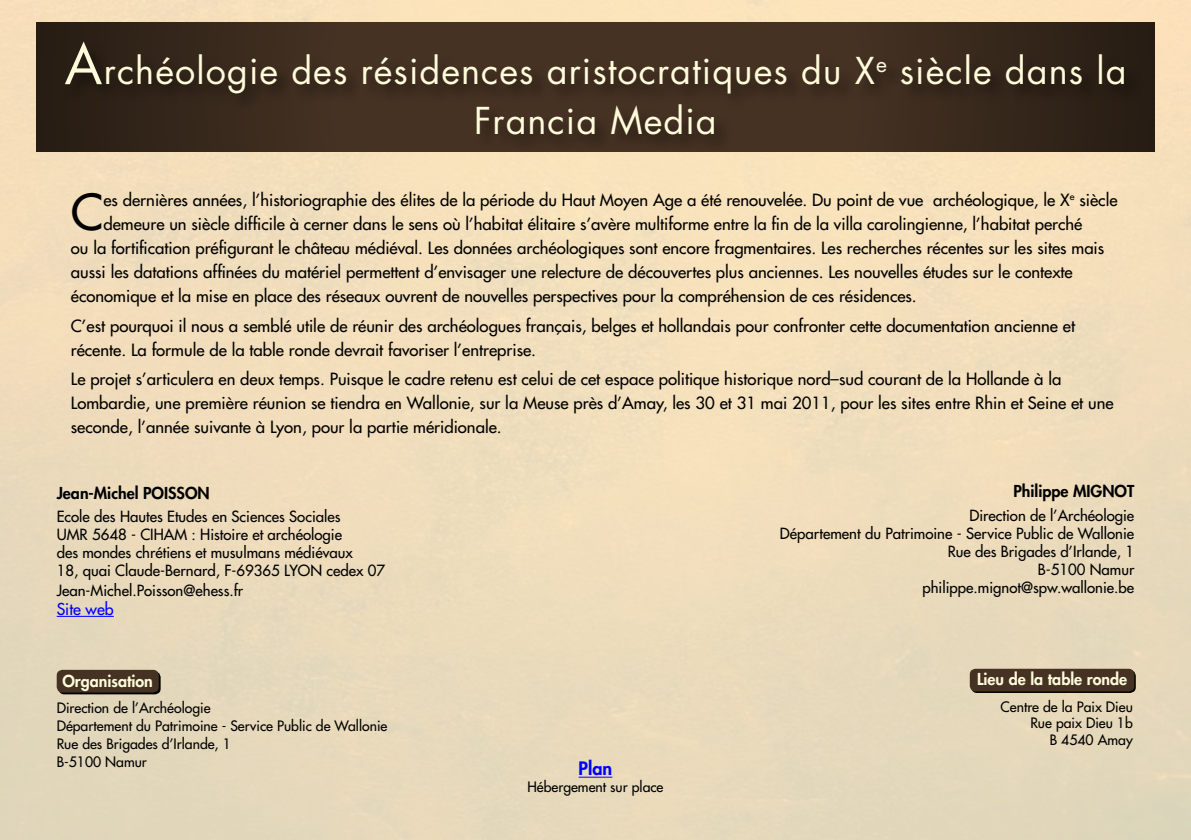
<style>
.page{position:relative;width:1191px;height:840px;background:#fff}
.page>*{position:absolute;margin:0;border:0;box-sizing:border-box;transform-origin:0 0}
.t1{font:500 48.2px "Futura Std";color:#000}
.t2{font:36px/50px "Futura Std";letter-spacing:.03em;color:#fffbdb;text-align:center}
.t3{font:800 18px "Futura Std";color:#00f}
.t4{font:500 16.4px/24px "Futura Std";color:#000}
.t5{font:800 16px "Futura Std";color:#000}
.t6{font:800 16px "Futura Std";color:#fffbdb}
.t7{font:500 16px "Futura Std";color:#00f}
.t8{font:500 15px/18.4px "Futura Std";color:#000}
.t9{font:500 14px/18px "Futura Std";color:#000;text-align:right}
.s1{font-size:54px}
</style>
<div class="page">
<img style="left:0;top:0;width:1191px;height:839px">
<svg style="left:59px;top:671px;width:102px;height:23px"></svg>
<svg style="left:971px;top:670px;width:164px;height:22px"></svg>
<div style="left:57px;top:669px;width:102px;height:23px;background:#453223;border-radius:6px"></div>
<div style="left:969px;top:668px;width:165px;height:23px;background:#453223;border-radius:6px"></div>
<svg style="left:37px;top:23px;width:1117px;height:128px;background:#38291c"></svg>
<div style="left:61px;top:38px;width:1080px;height:113px;background:#000;opacity:.49"></div>
<hr style="left:57px;top:615px;width:57px;height:1px;background:#00f">
<hr style="left:578px;top:776px;width:34px;height:1px;background:#00f">
<h2 class="t2" style="left:65px;top:46px;width:1063px"><span class="s1">A</span>rchéologie des résidences aristocratiques du X<sup>e</sup> siècle dans la<br>Francia Media</h2>
<h1 class="t1" style="left:71px;top:182px;width:34px">C</h1>
<p class="t4" style="left:103px;top:188px;width:1015px">es dernières années, l’historiographie des élites de la période du Haut Moyen Age a été renouvelée. Du point de vue archéologique, le X<sup>e</sup> siècle</p>
<p class="t4" style="left:103px;top:212px;width:980px">demeure un siècle difficile à cerner dans le sens où l’habitat élitaire s’avère multiforme entre la fin de la villa carolingienne, l’habitat perché</p>
<p class="t4" style="left:71px;top:236px;width:1035px">ou la fortification préfigurant le château médiéval. Les données archéologiques sont encore fragmentaires. Les recherches récentes sur les sites mais</p>
<p class="t4" style="left:71px;top:260px;width:1003px">aussi les datations affinées du matériel permettent d’envisager une relecture de découvertes plus anciennes. Les nouvelles études sur le contexte</p>
<p class="t4" style="left:71px;top:284px;width:847px">économique et la mise en place des réseaux ouvrent de nouvelles perspectives pour la compréhension de ces résidences.</p>
<p class="t4" style="left:71px;top:313px;width:1005px">C’est pourquoi il nous a semblé utile de réunir des archéologues français, belges et hollandais pour confronter cette documentation ancienne et récente. La formule de la table ronde devrait favoriser l’entreprise.</p>
<p class="t4" style="left:71px;top:367px;width:1044px">Le projet s’articulera en deux temps. Puisque le cadre retenu est celui de cet espace politique historique nord–sud courant de la Hollande à la<br>Lombardie, une première réunion se tiendra en Wallonie, sur la Meuse près d’Amay, les 30 et 31 mai 2011, pour les sites entre Rhin et Seine et une seconde, l’année suivante à Lyon, pour la partie méridionale.</p>
<p class="t5" style="left:57px;top:482px;width:154px">Jean-Michel Poisson</p>
<p class="t8" style="left:57px;top:507px;width:330px">Ecole des Hautes Etudes en Sciences Sociales<br>UMR 5648 - CIHAM : Histoire et archéologie<br>des mondes chrétiens et musulmans médiévaux<br>18, quai Claude-Bernard, F-69365 LYON cedex 07<br>Jean-Michel.Poisson@ehess.fr</p>
<p class="t7" style="left:57px;top:598px;width:59px">Site web</p>
<p class="t6" style="left:62px;top:670px;width:92px">Organisation</p>
<p class="t9" style="left:57px;top:698px;width:332px;text-align:left">Direction de l’Archéologie<br>Département du Patrimoine - Service Public de Wallonie<br>Rue des Brigades d’Irlande, 1<br>B-5100 Namur</p>
<p class="t3" style="left:578px;top:756px;width:35px">Plan</p>
<p class="t9" style="left:527px;top:777px;width:137px">Hébergement sur place</p>
<p class="t5" style="left:1013px;top:481px;width:122px">Philippe MIGNOT</p>
<p class="t8" style="left:780px;top:506px;width:356px;text-align:right">Direction de l’Archéologie<br>Département du Patrimoine - Service Public de Wallonie<br>Rue des Brigades d’Irlande, 1<br>B-5100 Namur<br>philippe.mignot@spw.wallonie.be</p>
<p class="t6" style="left:977px;top:669px;width:152px">Lieu de la table ronde</p>
<p class="t9" style="left:1000px;top:697px;width:134px;line-height:16.8px">Centre de la Paix Dieu<br>Rue paix Dieu 1b<br>B 4540 Amay</p>
</div>
